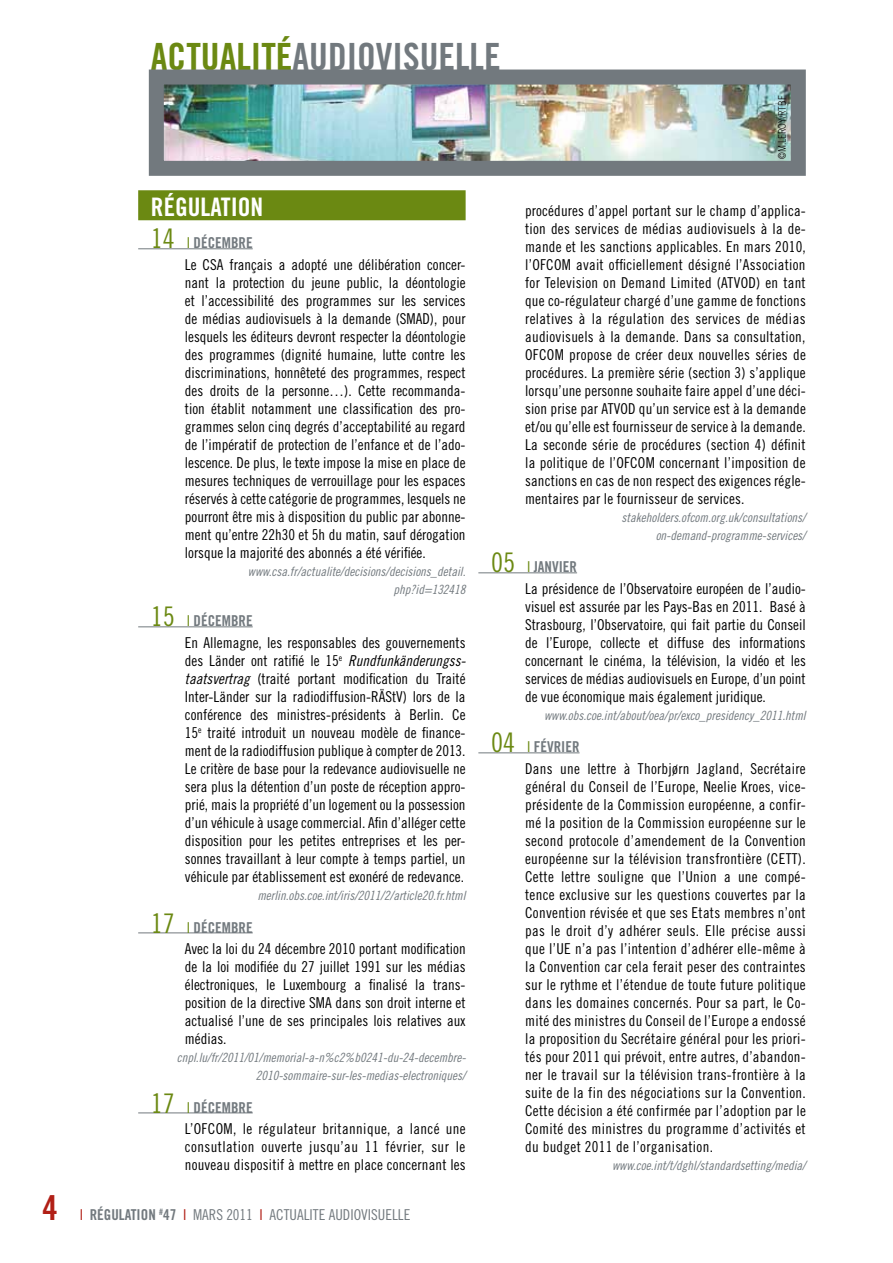
<style>
.page{position:relative;width:893px;height:1263px;background:#fff}
.page>*{position:absolute;margin:0;border:0;box-sizing:border-box;transform-origin:0 0}
.t1{font:37.5px "Trade Gothic LT Std Bd Cn 20";color:#72797e}
.t2{font:34.5px "Trade Gothic LT Std Bd Cn 20";color:#b11f16}
.t3{font:25.5px "Trade Gothic LT Std Bd Cn 20";color:#fff}
.t4{font:15px/18px "Trade Gothic LT Std Cn 18";color:#000;text-align:justify}
.t5{font:15px "Trade Gothic LT Std Bd Cn 20";color:#72797e}
.t6{font:15px "Trade Gothic LT Std Cn 18";color:#72797e}
.t7{font:12.75px/18px "Trade Gothic LT Std Cn 18 Obl";color:#72797e;text-align:right}
.t8{font:12.75px "Trade Gothic Cond Eighteen Obl";color:#72797e}
.t9{font:300 10.5px "Trade Gothic LT Std";color:#000;scale:.8 1}
.s1{color:#6b8912}
.s2{font-family:"Trade Gothic LT Std Cn 18";font-size:27px;color:#6b8912}
.s3{font-family:"Trade Gothic LT Std Cn 18";color:#6b8912}
.s4{font-family:"Trade Gothic LT Std Cn 18 Obl"}
.s5{color:#b11f16}
.s6{font-family:"Trade Gothic LT Std Bd Cn 20"}
</style>
<div class="page">
<img style="left:165px;top:86px;width:625px;height:74px">
<div style="left:149px;top:70px;width:657px;height:106px;border:15px solid #72797e"></div>
<div style="left:138px;top:190px;width:328px;height:30px;background:#6b8912"></div>
<hr style="left:138px;top:248px;width:115px;height:1px;background:#72797e">
<hr style="left:138px;top:626px;width:115px;height:1px;background:#72797e">
<hr style="left:138px;top:932px;width:115px;height:1px;background:#72797e">
<hr style="left:138px;top:1112px;width:115px;height:1px;background:#72797e">
<hr style="left:478px;top:572px;width:99px;height:1px;background:#72797e">
<hr style="left:478px;top:752px;width:102px;height:1px;background:#72797e">
<h1 class="t1" style="left:151px;top:33px;width:286px"><span class="s1">ACTUALITÉ</span>AU DIOVISUELLE</h1>
<p class="t9" style="left:776px;top:158px;width:81px;rotate:-90deg">©M.LEROY/RTBF</p>
<p class="t9" style="left:776px;top:159px;width:81px;rotate:-90deg">©M.LEROY/RTBF</p>
<h3 class="t3" style="left:151px;top:191px;width:114px">RÉGULATION</h3>
<p class="t5" style="left:151px;top:234px;width:103px"><span class="s2">14</span> <span class="s3">I</span> DÉCEMBRE</p>
<p class="t4" style="left:185px;top:255px;width:282px">Le CSA français a adopté une délibération concer&shy;nant la protection du jeune public, la déontologie et l’accessibilité des programmes sur les services de médias audiovisuels à la demande (SMAD), pour lesquels les éditeurs devront respecter la déontologie des programmes (dignité humaine, lutte contre les discriminations, honnêteté des programmes, respect des droits de la personne…). Cette recommanda&shy;tion établit notamment une classification des pro&shy;grammes selon cinq degrés d’acceptabilité au regard de l’impératif de protection de l’enfance et de l’ado&shy;lescence. De plus, le texte impose la mise en place de mesures techniques de verrouillage pour les espaces réservés à cette catégorie de programmes, lesquels ne pourront être mis à disposition du public par abonne&shy;ment qu’entre 22h30 et 5h du matin, sauf dérogation lorsque la majorité des abonnés a été vérifiée.</p>
<p class="t7" style="left:248px;top:563px;width:219px">www.csa.fr/actualite/decisions/decisions_detail. php?id=132418</p>
<p class="t5" style="left:151px;top:612px;width:103px"><span class="s2">15</span> <span class="s3">I</span> DÉCEMBRE</p>
<p class="t4" style="left:185px;top:633px;width:282px">En Allemagne, les responsables des gouvernements des Länder ont ratifié le 15<sup>e</sup> <span class="s4">Rundfunkänderungss&shy;taatsvertrag</span> (traité portant modification du Traité Inter-Länder sur la radiodiffusion-RÄStV) lors de la conférence des ministres-présidents à Berlin. Ce 15<sup>e</sup> traité introduit un nouveau modèle de finance&shy;ment de la radiodiffusion publique à compter de 2013.<br>Le critère de base pour la redevance audiovisuelle ne sera plus la détention d’un poste de réception appro&shy;prié, mais la propriété d’un logement ou la possession d’un véhicule à usage commercial. Afin d’alléger cette disposition pour les petites entreprises et les per&shy;sonnes travaillant à leur compte à temps partiel, un véhicule par établissement est exonéré de redevance.</p>
<p class="t7" style="left:257px;top:887px;width:210px">merlin.obs.coe.int/iris/2011/2/article20.fr.html</p>
<p class="t5" style="left:151px;top:918px;width:103px"><span class="s2">17</span> <span class="s3">I</span> DÉCEMBRE</p>
<p class="t4" style="left:185px;top:939px;width:282px">Avec la loi du 24 décembre 2010 portant modification de la loi modifiée du 27 juillet 1991 sur les médias électroniques, le Luxembourg a finalisé la trans&shy;position de la directive SMA dans son droit interne et actualisé l’une de ses principales lois relatives aux médias.</p>
<p class="t7" style="left:177px;top:1049px;width:291px">cnpl.lu/fr/2011/01/memorial-a-n%c2%b0241-du-24-decembre-<br>2010-sommaire-sur-les-medias-electroniques/</p>
<p class="t5" style="left:151px;top:1098px;width:103px"><span class="s2">17</span> <span class="s3">I</span> DÉCEMBRE</p>
<p class="t4" style="left:185px;top:1119px;width:282px">L’OFCOM, le régulateur britannique, a lancé une consutlation ouverte jusqu’au 11 février, sur le nouveau dispositif à mettre en place concernant les</p>
<h2 class="t2" style="left:43px;top:1186px;width:17px">4</h2>
<p class="t6" style="left:80px;top:1206px;width:332px"><span class="s5">I</span> <span class="s6">RÉGULATION</span> <sup>#</sup><span class="s6">47</span> <span class="s5">I</span> Mars 2011 <span class="s5">I</span> actualite audiovisuelle</p>
<p class="t4" style="left:525px;top:201px;width:282px">procédures d’appel portant sur le champ d’applica&shy;tion des services de médias audiovisuels à la de&shy;mande et les sanctions applicables. En mars 2010, l’OFCOM avait officiellement désigné l’Association for Television on Demand Limited (ATVOD) en tant que co-régulateur chargé d’une gamme de fonctions relatives à la régulation des services de médias audiovisuels à la demande. Dans sa consultation, Ofcom propose de créer deux nouvelles séries de procédures. La première série (section 3) s’applique lorsqu’une personne souhaite faire appel d’une déci&shy;sion prise par ATVOD qu’un service est à la demande et/ou qu’elle est fournisseur de service à la demande.<br>La seconde série de procédures (section 4) définit la politique de l’Ofcom concernant l’imposition de sanctions en cas de non respect des exigences régle&shy;mentaires par le fournisseur de services.</p>
<p class="t7" style="left:622px;top:509px;width:186px">stakeholders.ofcom.org.uk/consultations/ on-demand-programme-services/</p>
<p class="t5" style="left:491px;top:558px;width:85px"><span class="s2">05</span> <span class="s3">I</span> JANVIER</p>
<p class="t4" style="left:525px;top:579px;width:282px">La présidence de l’Observatoire européen de l’audio&shy;visuel est assurée par les Pays-Bas en 2011. Basé à Strasbourg, l’Observatoire, qui fait partie du Conseil de l’Europe, collecte et diffuse des informations concernant le cinéma, la télévision, la vidéo et les services de médias audiovisuels en Europe, d’un point de vue économique mais également juridique.</p>
<p class="t8" style="left:544px;top:708px;width:263px">www.obs.coe.int/about/oea/pr/exco_presidency_2011.html</p>
<p class="t5" style="left:491px;top:738px;width:87px"><span class="s2">04</span> <span class="s3">I</span> FÉVRIER</p>
<p class="t4" style="left:525px;top:759px;width:282px">Dans une lettre à Thorbjørn Jagland, Secrétaire général du Conseil de l’Europe, Neelie Kroes, vice&shy;présidente de la Commission européenne, a confir&shy;mé la position de la Commission européenne sur le second protocole d’amendement de la Convention européenne sur la télévision transfrontière (CETT).<br>Cette lettre souligne que l’Union a une compé&shy;tence exclusive sur les questions couvertes par la Convention révisée et que ses Etats membres n’ont pas le droit d’y adhérer seuls. Elle précise aussi que l’UE n’a pas l’intention d’adhérer elle-même à la Convention car cela ferait peser des contraintes sur le rythme et l’étendue de toute future politique dans les domaines concernés. Pour sa part, le Co&shy;mité des ministres du Conseil de l’Europe a endossé la proposition du Secrétaire général pour les priori&shy;tés pour 2011 qui prévoit, entre autres, d’abandon&shy;ner le travail sur la télévision trans-frontière à la suite de la fin des négociations sur la Convention.<br>Cette décision a été confirmée par l’adoption par le Comité des ministres du programme d’activités et du budget 2011 de l’organisation.</p>
<p class="t8" style="left:612px;top:1158px;width:195px">www.coe.int/t/dghl/standardsetting/media/</p>
</div>
